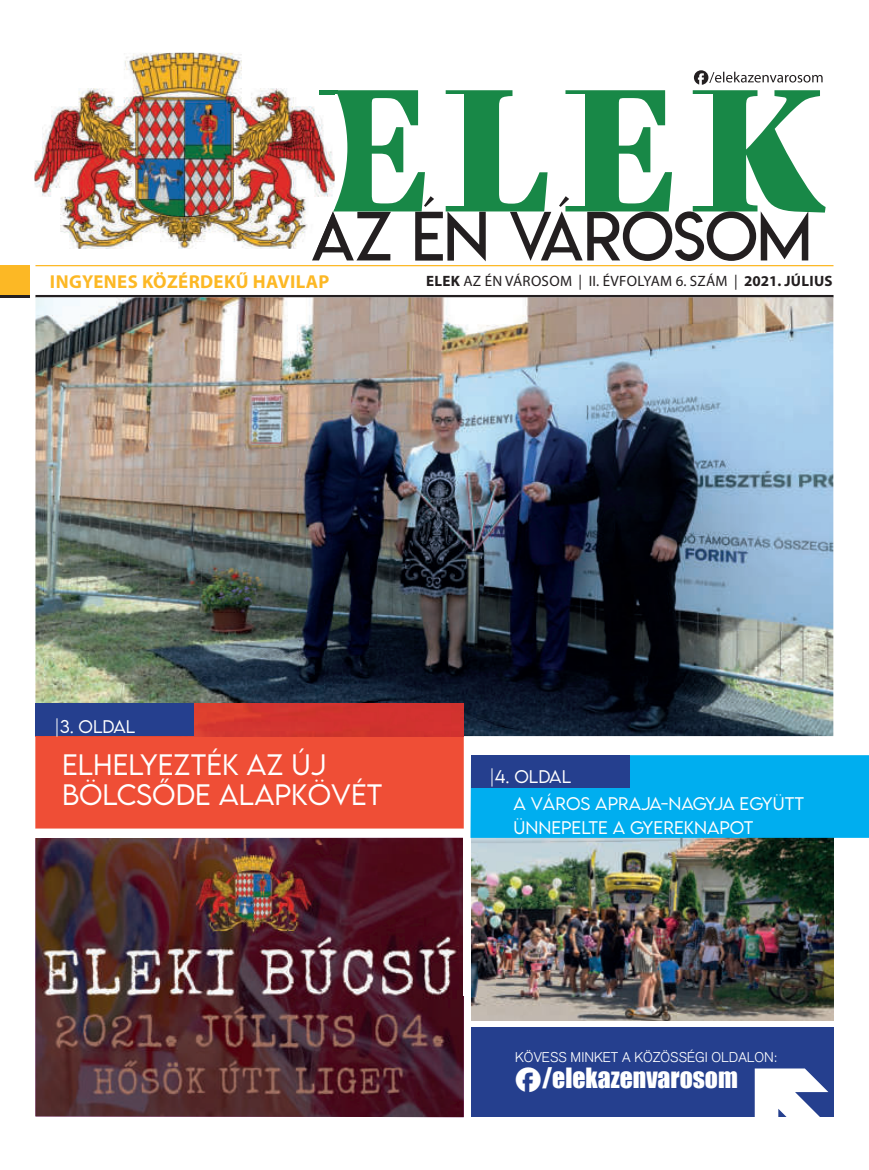
<style>
.page{position:relative;width:869px;height:1170px;background:#fff}
.page>*{position:absolute;margin:0;border:0;box-sizing:border-box;transform-origin:0 0}
.t1{font:300 26.25px/30px "LEMONMILK";color:#fff}
.t2{font:25.62px "Impact";color:#fff}
.t3{font:700 18.75px "Myriad Pro";letter-spacing:.02em;color:#fcb825}
.t4{font:300 16.25px/26.9px "LEMONMILK";color:#fff}
.t5{font:15px "Myriad Pro";letter-spacing:.02em;color:#231f20}
.t6{font:300 13.75px "Akzidenz Grotesk";color:#fff}
.s1{font-weight:700}
.s2{font-family:"typeecon"}
</style>
<div class="page">
<svg style="left:347px;top:90px;width:478px;height:122px"></svg>
<svg style="left:0;top:52px;width:347px;height:246px"></svg>
<div style="left:439px;top:94px;width:24px;height:112px;background:#fff"></div>
<div style="left:560px;top:94px;width:25px;height:112px;background:#fff"></div>
<div style="left:687px;top:94px;width:25px;height:112px;background:#fff"></div>
<hr style="left:35px;top:265px;width:798px;height:1px;background:#fcb825">
<hr style="left:35px;top:295px;width:798px;height:2px;background:#231f20">
<hr style="left:319px;top:90px;width:18px;height:4px;background:#188847">
<div style="left:0;top:265px;width:30px;height:32px;background:#fcb825"></div>
<hr style="left:0;top:295px;width:30px;height:2px;background:#231f20">
<svg style="left:693px;top:70px;width:129px;height:15px"></svg>
<img style="left:35px;top:297px;width:797px;height:439px">
<img style="left:35px;top:837px;width:428px;height:279px">
<img style="left:471px;top:837px;width:362px;height:183px">
<div style="left:470px;top:755px;width:398px;height:82px;background:#00aeef"></div>
<svg style="left:35px;top:703px;width:428px;height:125px;background:#e84935"></svg>
<div style="left:35px;top:703px;width:158px;height:33px;background:#253f8e"></div>
<div style="left:471px;top:755px;width:157px;height:32px;background:#253f8e"></div>
<div style="left:471px;top:1027px;width:362px;height:89px;background:#253f8e"></div>
<svg style="left:754px;top:1068px;width:74px;height:49px"></svg>
<img style="left:34px;top:53px;width:300px;height:196px">
<svg style="left:312px;top:196px;width:495px;height:65px"></svg>
<img style="left:319px;top:90px;width:15px;height:4px">
<p class="t3" style="left:50px;top:271px;width:281px">INGYENES KÖZÉRDEKŰ HAVILAP</p>
<p class="t5" style="left:426px;top:273px;width:407px"><span class="s1">ELEK</span> AZ ÉN VÁROSOM | II. ÉVFOLYAM 6. SZÁM | <span class="s1">2021. JÚLIUS</span></p>
<p class="t4" style="left:54px;top:713px;width:82px">|3. OLDAL</p>
<h1 class="t1" style="left:62px;top:749px;width:322px">ELHELYEZTÉK AZ ÚJ<br>BÖLCSŐDE ALAPKÖVÉT</h1>
<p class="t4" style="left:513px;top:763px;width:292px;text-indent:-24px">|4. OLDAL<br>A VÁROS APRAJA-NAGYJA EGYÜTT</p>
<p class="t4" style="left:513px;top:814px;width:241px">ÜNNEPELTE A GYEREKNAPOT</p>
<p class="t6" style="left:515px;top:1048px;width:264px">KÖVESS MINKET A KÖZÖSSÉGI OLDALON:</p>
<h2 class="t2" style="left:514px;top:1065px;width:225px"><span class="s2">F</span>/elekazenvarosom</h2>
</div>
